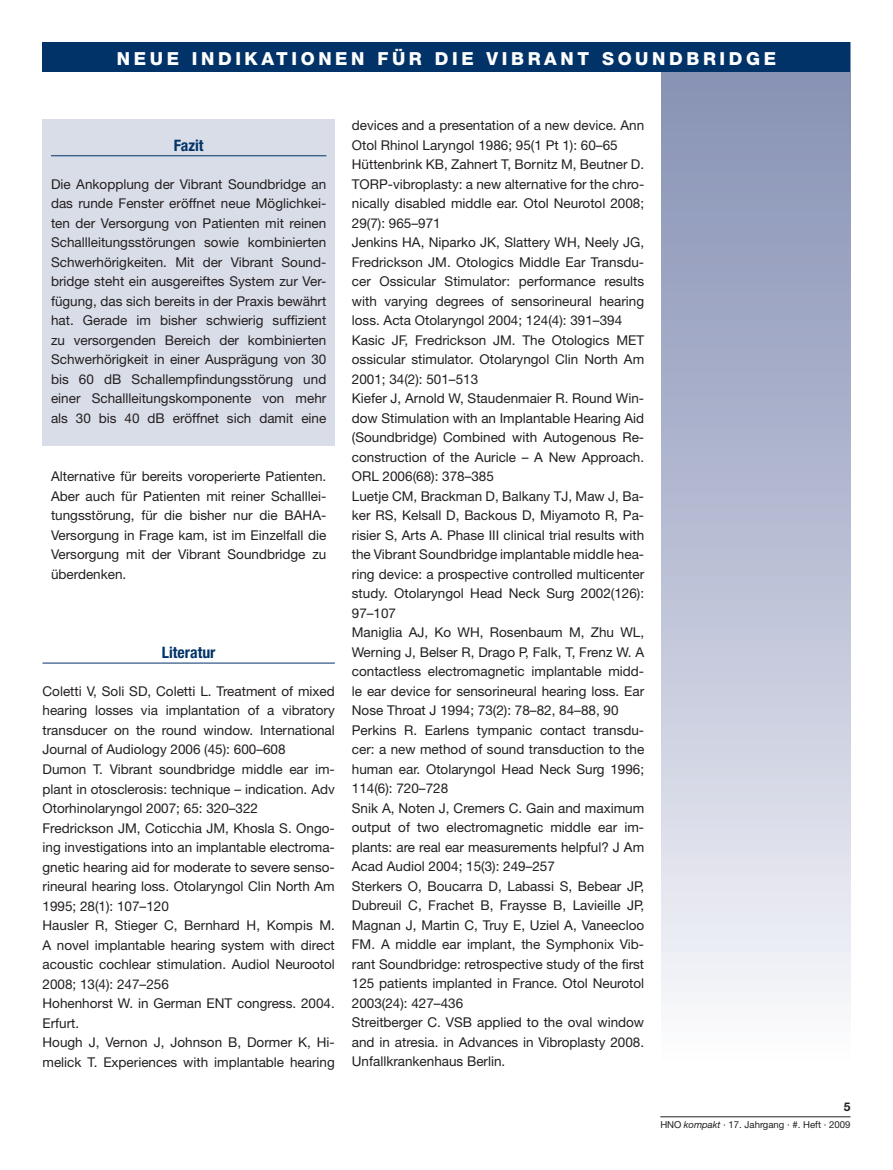
<style>
.page{position:relative;width:893px;height:1170px;background:#fff}
.page>*{position:absolute;margin:0;border:0;box-sizing:border-box;transform-origin:0 0}
.t1{font:800 18px "Helvetica Neue";letter-spacing:.2em;color:#fff}
.t2{font:700 condensed 15.75px "Helvetica Neue";color:#013368}
.t3{font:13.5px/19.5px "Helvetica Neue";color:#231f20;text-align:justify}
.t4{font:700 12px "Helvetica Neue";color:#231f20}
.t5{font:9.6px "Helvetica Neue";color:#231f20}
.s1{font-style:italic}
</style>
<div class="page">
<div style="left:661px;top:43px;width:189px;height:1024px;background:linear-gradient(to bottom,#7f8ab0,#f9f9fc)"></div>
<div style="left:43px;top:43px;width:807px;height:29px;background:#013368"></div>
<hr style="left:660px;top:1116px;width:190px;height:1px;background:#231f20">
<div style="left:43px;top:119px;width:292px;height:326px;background:#d9dde8"></div>
<hr style="left:51px;top:155px;width:275px;height:1px;background:#013368">
<hr style="left:43px;top:662px;width:292px;height:1px;background:#013368">
<h1 class="t1" style="left:117px;top:48px;width:661px">NEUE INDIKATIONEN FÜR DIE VIBRANT SOUNDBRIDGE</h1>
<p class="t2" style="left:174px;top:136px;width:31px">Fazit</p>
<p class="t3" style="left:51px;top:174px;width:277px">Die Ankopplung der Vibrant Soundbridge an das runde Fenster eröffnet neue Möglichkei&shy;ten der Versorgung von Patienten mit reinen Schallleitungsstörungen sowie kombinierten Schwerhörigkeiten. Mit der Vibrant Sound&shy;bridge steht ein ausgereiftes System zur Ver&shy;fügung, das sich bereits in der Praxis bewährt hat. Gerade im bisher schwierig suffizient zu versorgenden Bereich der kombinierten Schwerhörigkeit in einer Ausprägung von 30 bis 60 dB Schallempfindungsstörung und einer Schallleitungskomponente von mehr als 30 bis 40 dB eröffnet sich damit eine</p>
<p class="t3" style="left:51px;top:466px;width:277px">Alternative für bereits voroperierte Patienten.<br>Aber auch für Patienten mit reiner Schalllei&shy;tungsstörung, für die bisher nur die BAHA-Versorgung in Frage kam, ist im Einzelfall die Versorgung mit der Vibrant Soundbridge zu überdenken.</p>
<p class="t2" style="left:162px;top:643px;width:55px">Literatur</p>
<p class="t3" style="left:43px;top:681px;width:294px;text-align:left">Coletti V, Soli SD, Coletti L. Treatment of mixed hearing losses via implantation of a vibratory transducer on the round window. International Journal of Audiology 2006 (45): 600–608<br>Dumon T. Vibrant soundbridge middle ear im&shy;plant in otosclerosis: technique – indication. Adv Otorhinolaryngol 2007; 65: 320–322<br>Fredrickson JM, Coticchia JM, Khosla S. Ongo&shy;ing investigations into an implantable electroma&shy;gnetic hearing aid for moderate to severe senso&shy;rineural hearing loss. Otolaryngol Clin North Am 1995; 28(1): 107–120<br>Hausler R, Stieger C, Bernhard H, Kompis M.<br>A novel implantable hearing system with direct acoustic cochlear stimulation. Audiol Neurootol 2008; 13(4): 247–256<br>Hohenhorst W. in German ENT congress. 2004.<br>Erfurt.<br>Hough J, Vernon J, Johnson B, Dormer K, Hi&shy;melick T. Experiences with implantable hearing</p>
<p class="t3" style="left:352px;top:115px;width:294px;text-align:left">devices and a presentation of a new device. Ann Otol Rhinol Laryngol 1986; 95(1 Pt 1): 60–65<br>Hüttenbrink KB, Zahnert T, Bornitz M, Beutner D.<br>TORP-vibroplasty: a new alternative for the chro&shy;nically disabled middle ear. Otol Neurotol 2008; 29(7): 965–971<br>Jenkins HA, Niparko JK, Slattery WH, Neely JG, Fredrickson JM. Otologics Middle Ear Transdu&shy;cer Ossicular Stimulator: performance results with varying degrees of sensorineural hearing loss. Acta Otolaryngol 2004; 124(4): 391–394<br>Kasic JF, Fredrickson JM. The Otologics MET ossicular stimulator. Otolaryngol Clin North Am 2001; 34(2): 501–513<br>Kiefer J, Arnold W, Staudenmaier R. Round Win&shy;dow Stimulation with an Implantable Hearing Aid (Soundbridge) Combined with Autogenous Re&shy;construction of the Auricle – A New Approach.<br>ORL 2006(68): 378–385<br>Luetje CM, Brackman D, Balkany TJ, Maw J, Ba&shy;ker RS, Kelsall D, Backous D, Miyamoto R, Pa&shy;risier S, Arts A. Phase III clinical trial results with the Vibrant Soundbridge implantable middle hea&shy;ring device: a prospective controlled multicenter study. Otolaryngol Head Neck Surg 2002(126):<br>97–107<br>Maniglia AJ, Ko WH, Rosenbaum M, Zhu WL, Werning J, Belser R, Drago P, Falk, T, Frenz W. A contactless electromagnetic implantable midd&shy;le ear device for sensorineural hearing loss. Ear Nose Throat J 1994; 73(2): 78–82, 84–88, 90<br>Perkins R. Earlens tympanic contact transdu&shy;cer: a new method of sound transduction to the human ear. Otolaryngol Head Neck Surg 1996; 114(6): 720–728<br>Snik A, Noten J, Cremers C. Gain and maximum output of two electromagnetic middle ear im&shy;plants: are real ear measurements helpful? J Am Acad Audiol 2004; 15(3): 249–257<br>Sterkers O, Boucarra D, Labassi S, Bebear JP, Dubreuil C, Frachet B, Fraysse B, Lavieille JP, Magnan J, Martin C, Truy E, Uziel A, Vaneecloo FM. A middle ear implant, the Symphonix Vib&shy;rant Soundbridge: retrospective study of the first 125 patients implanted in France. Otol Neurotol 2003(24): 427–436<br>Streitberger C. VSB applied to the oval window and in atresia. in Advances in Vibroplasty 2008.<br>Unfallkrankenhaus Berlin.</p>
<p class="t4" style="left:844px;top:1099px;width:8px">5</p>
<p class="t5" style="left:660px;top:1118px;width:192px">HNO <span class="s1">kompakt</span> · 17. Jahrgang · #. Heft · 2009</p>
</div>
